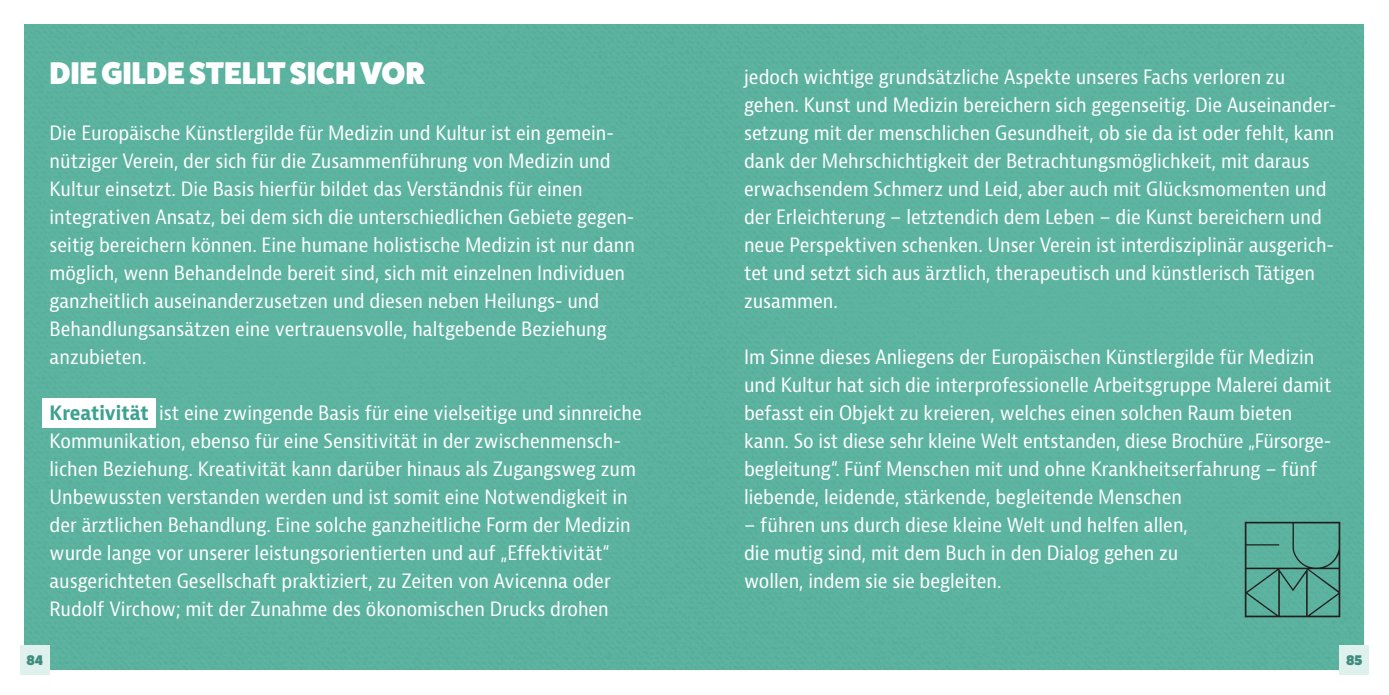
<style>
.page{position:relative;width:1389px;height:695px;background:#fff}
.page>*{position:absolute;margin:0;border:0;box-sizing:border-box;transform-origin:0 0}
.Introtext{font:800 31.5px "Fat Frank";letter-spacing:.01em;color:#fff}
.Introtext-2{font:condensed 19.25px/28px "Bernina Sans";color:#fff}
.t1{font:800 14px "Fat Frank";color:#3f8d7e}
.s1{font-weight:700;color:#3da18f}
</style>
<div class="page">
<div style="left:25px;top:25px;width:1339px;height:645px;background:#5cb3a0"></div>
<div style="left:42px;top:398px;width:113px;height:30px;background:#fff"></div>
<img style="left:1238px;top:515px;width:112px;height:112px">
<div style="left:1339px;top:645px;width:30px;height:30px;background:#dff1ed"></div>
<div style="left:20px;top:645px;width:30px;height:30px;background:#dff1ed"></div>
<p class="Introtext" style="left:50px;top:55px;width:377px">DIE GILDE STELLT SICH VOR</p>
<p class="Introtext-2" style="left:50px;top:119px;width:587px">Die Europäische Künstlergilde für Medizin und Kultur ist ein gemein&shy;nütziger Verein, der sich für die Zusammenführung von Medizin und Kultur einsetzt. Die Basis hierfür bildet das Verständnis für einen integrativen Ansatz, bei dem sich die unterschiedlichen Gebiete gegen&shy;seitig bereichern können. Eine humane holistische Medizin ist nur dann möglich, wenn Behandelnde bereit sind, sich mit einzelnen Individuen ganzheitlich auseinanderzusetzen und diesen neben Heilungs- und</p>
<p class="Introtext-2" style="left:50px;top:315px;width:559px">Behandlungsansätzen eine vertrauensvolle, haltgebende Beziehung anzubieten.</p>
<p class="Introtext-2" style="left:50px;top:399px;width:594px"><span class="s1">Kreativität</span> ist eine zwingende Basis für eine vielseitige und sinnreiche<br>Kommunikation, ebenso für eine Sensitivität in der zwischenmensch-</p>
<p class="Introtext-2" style="left:50px;top:455px;width:588px">lichen Beziehung. Kreativität kann darüber hinaus als Zugangsweg zum Unbewussten verstanden werden und ist somit eine Notwendigkeit in der ärztlichen Behandlung. Eine solche ganzheitliche Form der Medizin wurde lange vor unserer leistungsorientierten und auf „Effektivität“ ausgerichteten Gesellschaft praktiziert, zu Zeiten von Avicenna oder Rudolf Virchow; mit der Zunahme des ökonomischen Drucks drohen</p>
<p class="Introtext-2" style="left:744px;top:63px;width:594px">jedoch wichtige grundsätzliche Aspekte unseres Fachs verloren zu gehen. Kunst und Medizin bereichern sich gegenseitig. Die Auseinander&shy;setzung mit der menschlichen Gesundheit, ob sie da ist oder fehlt, kann dank der Mehrschichtigkeit der Betrachtungsmöglichkeit, mit daraus erwachsendem Schmerz und Leid, aber auch mit Glücksmomenten und der Erleichterung – letztendich dem Leben – die Kunst bereichern und neue Perspektiven schenken. Unser Verein ist interdisziplinär ausgerich&shy;tet und setzt sich aus ärztlich, therapeutisch und künstlerisch Tätigen zusammen.</p>
<p class="Introtext-2" style="left:744px;top:343px;width:589px">Im Sinne dieses Anliegens der Europäischen Künstlergilde für Medizin und Kultur hat sich die interprofessionelle Arbeitsgruppe Malerei damit befasst ein Objekt zu kreieren, welches einen solchen Raum bieten kann. So ist diese sehr kleine Welt entstanden, diese Brochüre „Fürsorge&shy;begleitung“. Fünf Menschen mit und ohne Krankheitserfahrung – fünf liebende, leidende, stärkende, begleitende Menschen</p>
<p class="Introtext-2" style="left:744px;top:511px;width:445px">– führen uns durch diese kleine Welt und helfen allen, die mutig sind, mit dem Buch in den Dialog gehen zu wollen, indem sie sie begleiten.</p>
<p class="t1" style="left:27px;top:652px;width:18px">84</p>
<p class="t1" style="left:1346px;top:652px;width:18px">85</p>
</div>
